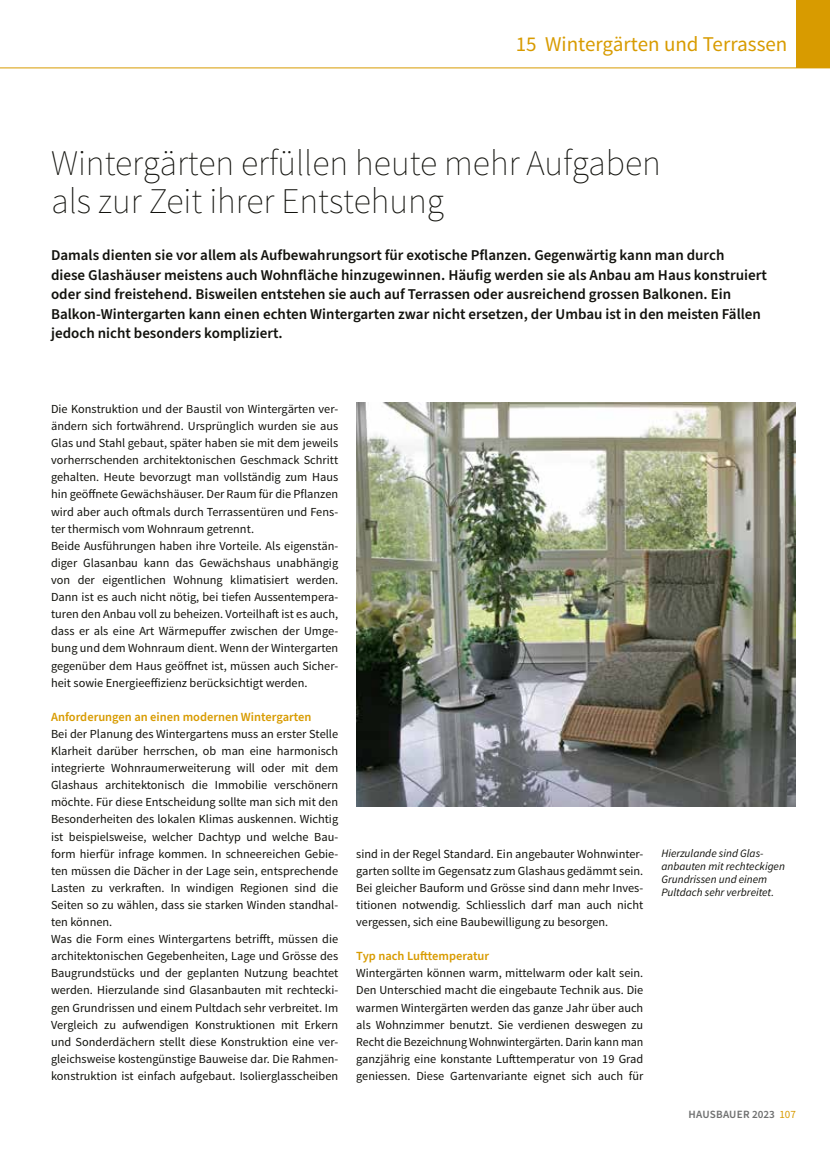
<style>
.page{position:relative;width:830px;height:1161px;background:#fff}
.page>*{position:absolute;margin:0;border:0;box-sizing:border-box;transform-origin:0 0}
.t1{font:200 36px/37.5px "Source Sans Pro";color:#12120d}
.t2{font:21px "Source Sans Pro";color:#d89b00}
.t3{font:600 15px/19.5px "Source Sans Pro";color:#12120d}
.t4{font:600 12.45px "Source Sans Pro";color:#d89b00}
.t5{font:12.3px/17.1px "Source Sans Pro";color:#12120d}
.t6{font:italic 11.25px/12.8px "Source Sans Pro";color:#12120d}
.t7{font:600 11.1px "Source Sans Pro";letter-spacing:.01em;color:#6f7070}
.s1{font-weight:400;color:#d89b00}
</style>
<div class="page">
<div style="left:795px;top:0;width:34px;height:68px;background:#d89b00"></div>
<hr style="left:0;top:68px;width:829px;height:1px;background:#d89b00">
<img style="left:356px;top:403px;width:439px;height:403px">
<h2 class="t2" style="left:515px;top:31px;width:273px">15 Wintergärten und Terrassen</h2>
<h1 class="t1" style="left:51px;top:144px;width:611px">Wintergärten erfüllen heute mehr Aufgaben als zur Zeit ihrer Entstehung</h1>
<p class="t3" style="left:51px;top:246px;width:717px">Damals dienten sie vor allem als Aufbewahrungsort für exotische Pflanzen. Gegenwärtig kann man durch<br>diese Glashäuser meistens auch Wohnfläche hinzugewinnen. Häufig werden sie als Anbau am Haus konstruiert oder sind freistehend. Bisweilen entstehen sie auch auf Terrassen oder ausreichend grossen Balkonen. Ein Balkon-Wintergarten kann einen echten Wintergarten zwar nicht ersetzen, der Umbau ist in den meisten Fällen jedoch nicht besonders kompliziert.</p>
<p class="t5" style="left:51px;top:400px;width:288px">Die Konstruktion und der Baustil von Wintergärten ver&shy;ändern sich fortwährend. Ursprünglich wurden sie aus Glas und Stahl gebaut, später haben sie mit dem jeweils vorherrschenden architektonischen Geschmack Schritt gehalten. Heute bevorzugt man vollständig zum Haus hin geöffnete Gewächshäuser. Der Raum für die Pflanzen wird aber auch oftmals durch Terrassentüren und Fens&shy;ter thermisch vom Wohnraum getrennt.<br>Beide Ausführungen haben ihre Vorteile. Als eigenstän&shy;diger Glasanbau kann das Gewächshaus unabhängig von der eigentlichen Wohnung klimatisiert werden.<br>Dann ist es auch nicht nötig, bei tiefen Aussentempera&shy;turen den Anbau voll zu beheizen. Vorteilhaft ist es auch, dass er als eine Art Wärmepuffer zwischen der Umge&shy;bung und dem Wohnraum dient. Wenn der Wintergarten gegenüber dem Haus geöffnet ist, müssen auch Sicher&shy;heit sowie Energieeffizienz berücksichtigt werden.</p>
<p class="t4" style="left:51px;top:708px;width:262px">Anforderungen an einen modernen Wintergarten</p>
<p class="t5" style="left:51px;top:725px;width:288px">Bei der Planung des Wintergartens muss an erster Stelle Klarheit darüber herrschen, ob man eine harmonisch integrierte Wohnraumerweiterung will oder mit dem Glashaus architektonisch die Immobilie verschönern möchte. Für diese Entscheidung sollte man sich mit den Besonderheiten des lokalen Klimas auskennen. Wichtig ist beispielsweise, welcher Dachtyp und welche Bau&shy;form hierfür infrage kommen. In schneereichen Gebie&shy;ten müssen die Dächer in der Lage sein, entsprechende Lasten zu verkraften. In windigen Regionen sind die Seiten so zu wählen, dass sie starken Winden standhal&shy;ten können.<br>Was die Form eines Wintergartens betrifft, müssen die architektonischen Gegebenheiten, Lage und Grösse des Baugrundstücks und der geplanten Nutzung beachtet werden. Hierzulande sind Glasanbauten mit rechtecki&shy;gen Grundrissen und einem Pultdach sehr verbreitet. Im Vergleich zu aufwendigen Konstruktionen mit Erkern und Sonderdächern stellt diese Konstruktion eine ver&shy;gleichsweise kostengünstige Bauweise dar. Die Rahmen&shy;konstruktion ist einfach aufgebaut. Isolierglasscheiben</p>
<p class="t5" style="left:356px;top:845px;width:288px;text-align:justify">sind in der Regel Standard. Ein angebauter Wohnwinter&shy;garten sollte im Gegensatz zum Glashaus gedämmt sein.<br>Bei gleicher Bauform und Grösse sind dann mehr Inves&shy;titionen notwendig. Schliesslich darf man auch nicht vergessen, sich eine Baubewilligung zu besorgen.</p>
<p class="t4" style="left:356px;top:948px;width:134px">Typ nach Lufttemperatur</p>
<p class="t5" style="left:356px;top:965px;width:288px;text-align:justify">Wintergärten können warm, mittelwarm oder kalt sein.<br>Den Unterschied macht die eingebaute Technik aus. Die warmen Wintergärten werden das ganze Jahr über auch als Wohnzimmer benutzt. Sie verdienen deswegen zu Recht die Bezeichnung Wohnwintergärten. Darin kann man ganzjährig eine konstante Lufttemperatur von 19 Grad geniessen. Diese Gartenvariante eignet sich auch für</p>
<p class="t6" style="left:661px;top:847px;width:125px">Hierzulande sind Glas&shy;anbauten mit rechteckigen<br>Grundrissen und einem<br>Pultdach sehr verbreitet.</p>
<p class="t7" style="left:688px;top:1107px;width:109px">HAUSBAUER 2023 <span class="s1">107</span></p>
</div>
